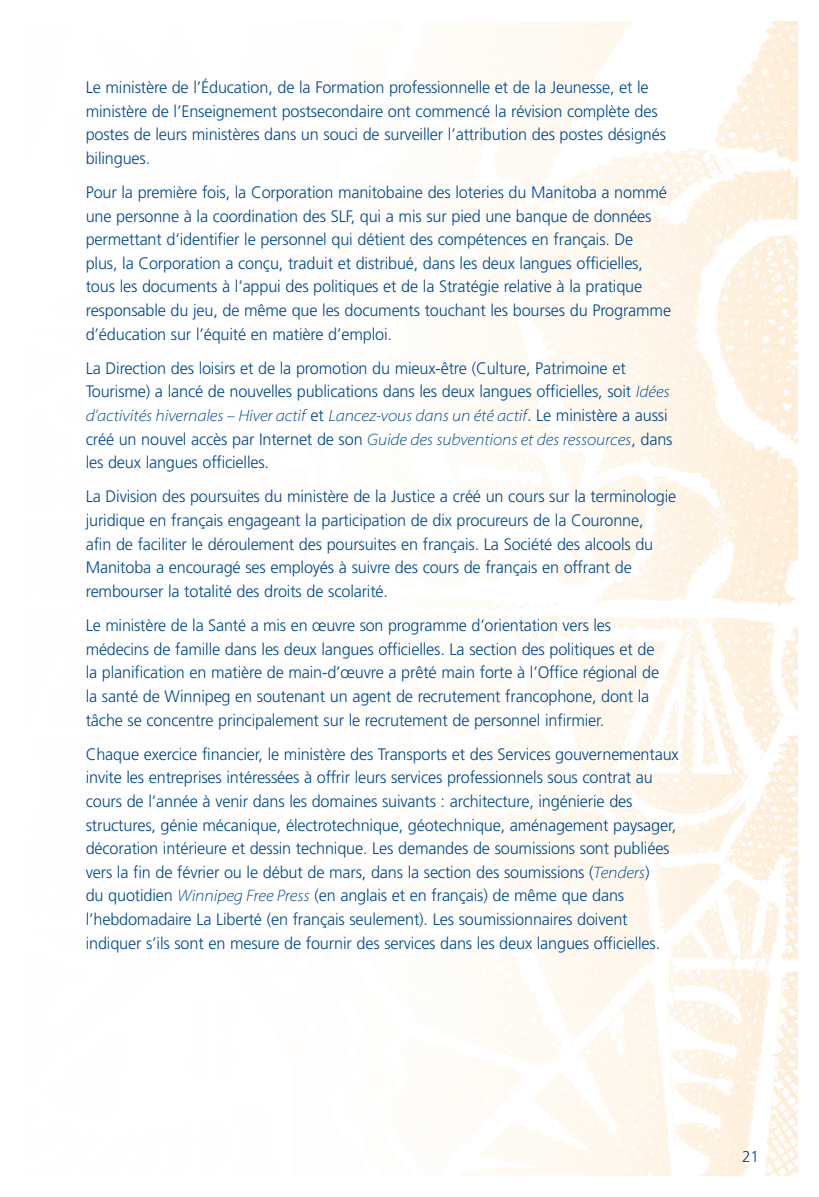
<style>
.page{position:relative;width:819px;height:1197px;background:#fff}
.page>*{position:absolute;margin:0;border:0;box-sizing:border-box;transform-origin:0 0}
.t1{font:300 16.62px/23.6px "Frutiger";letter-spacing:-.01em;color:#014990}
.t2{font:16.62px "Myriad MM It 215 700";letter-spacing:-.005em;color:#014990}
.t3{font:300 15.75px "Frutiger";color:#014990}
.s1{font-family:"Myriad MM It 215 700";font-weight:400}
.s2{font-family:"Frutiger";font-weight:300}
</style>
<div class="page">
<img style="left:458px;top:21px;width:340px;height:1155px">
<p class="t1" style="left:86px;top:77px;width:582px">Le ministère de l’Éducation, de la Formation professionnelle et de la Jeunesse, et le ministère de l’Enseignement postsecondaire ont commencé la révision complète des postes de leurs ministères dans un souci de surveiller l’attribution des postes désignés bilingues.</p>
<p class="t1" style="left:86px;top:182px;width:587px">Pour la première fois, la Corporation manitobaine des loteries du Manitoba a nommé une personne à la coordination des SLF, qui a mis sur pied une banque de données permettant d’identifier le personnel qui détient des compétences en français. De<br>plus, la Corporation a conçu, traduit et distribué, dans les deux langues officielles, tous les documents à l’appui des politiques et de la Stratégie relative à la pratique responsable du jeu, de même que les documents touchant les bourses du Programme d’éducation sur l’équité en matière d’emploi.</p>
<p class="t1" style="left:86px;top:358px;width:585px">La Direction des loisirs et de la promotion du mieux-être (Culture, Patrimoine et<br>Tourisme) a lancé de nouvelles publications dans les deux langues officielles, soit <span class="s1">Idées</span></p>
<p class="t2" style="left:86px;top:409px;width:583px">d’activités hivernales – Hiver actif <span class="s2">et</span> Lancez-vous dans un été actif<span class="s2">. Le ministère a aussi</span></p>
<p class="t1" style="left:86px;top:428px;width:588px">créé un nouvel accès par Internet de son <span class="s1">Guide des subventions et des ressources</span>, dans les deux langues officielles.</p>
<p class="t1" style="left:86px;top:486px;width:592px">La Division des poursuites du ministère de la Justice a créé un cours sur la terminologie juridique en français engageant la participation de dix procureurs de la Couronne,<br>afin de faciliter le déroulement des poursuites en français. La Société des alcools du Manitoba a encouragé ses employés à suivre des cours de français en offrant de rembourser la totalité des droits de scolarité.</p>
<p class="t1" style="left:86px;top:615px;width:575px">Le ministère de la Santé a mis en œuvre son programme d’orientation vers les médecins de famille dans les deux langues officielles. La section des politiques et de la planification en matière de main-d’œuvre a prêté main forte à l’Office régional de la santé de Winnipeg en soutenant un agent de recrutement francophone, dont la tâche se concentre principalement sur le recrutement de personnel infirmier.</p>
<p class="t1" style="left:86px;top:743px;width:595px">Chaque exercice financier, le ministère des Transports et des Services gouvernementaux invite les entreprises intéressées à offrir leurs services professionnels sous contrat au cours de l’année à venir dans les domaines suivants : architecture, ingénierie des structures, génie mécanique, électrotechnique, géotechnique, aménagement paysager, décoration intérieure et dessin technique. Les demandes de soumissions sont publiées vers la fin de février ou le début de mars, dans la section des soumissions (<span class="s1">Tenders</span>)<br>du quotidien <span class="s1">Winnipeg Free Press</span> (en anglais et en français) de même que dans l’hebdomadaire La Liberté (en français seulement). Les soumissionnaires doivent indiquer s’ils sont en mesure de fournir des services dans les deux langues officielles.</p>
<p class="t3" style="left:742px;top:1150px;width:18px">21</p>
</div>
